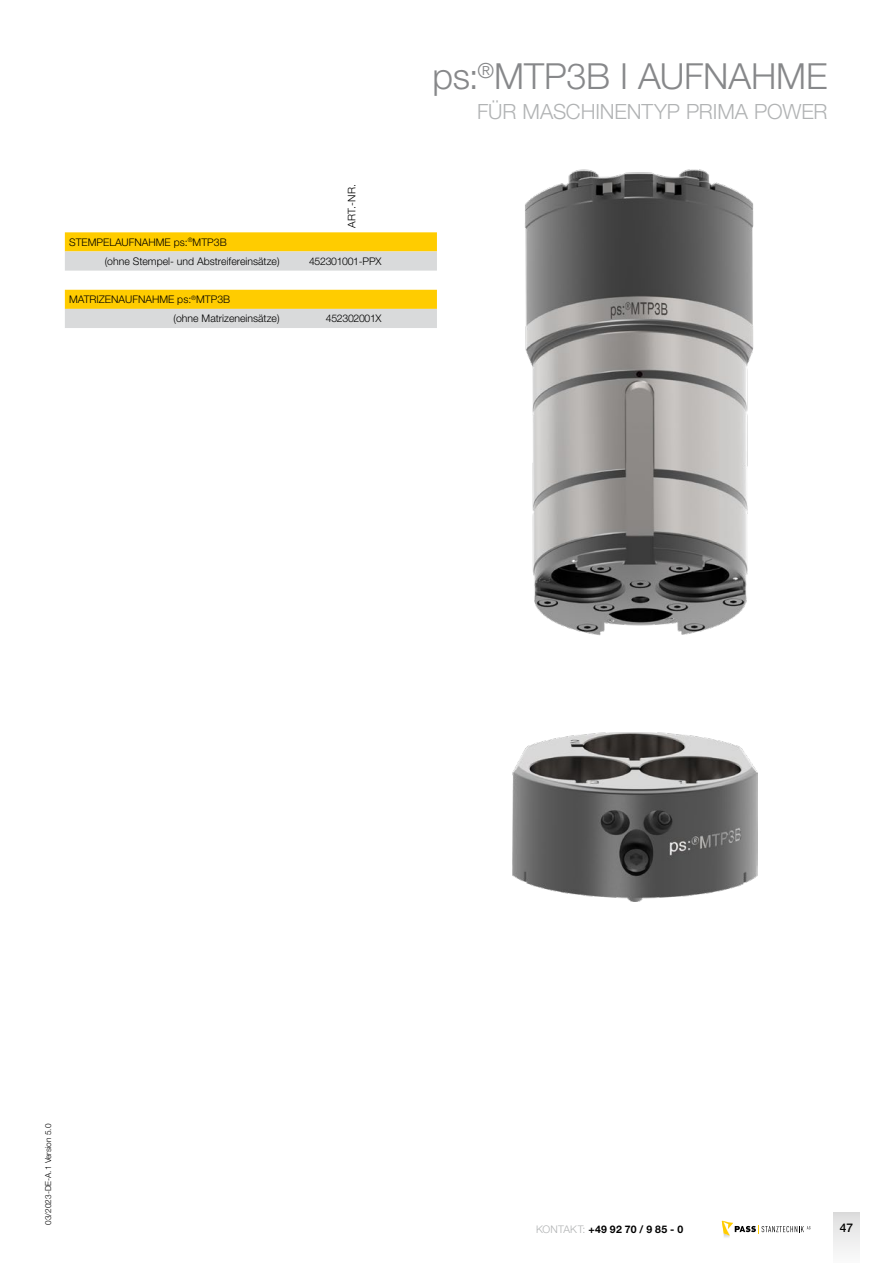
<style>
.page{position:relative;width:893px;height:1263px;background:#fff}
.page>*{position:absolute;margin:0;border:0;box-sizing:border-box;transform-origin:0 0}
.t1{font:300 36px "Helvetica Neue LT Std";letter-spacing:-.005em;color:#87888a}
.t2{font:300 21px "Helvetica Neue LT Std";letter-spacing:-.005em;color:#b1b3b4}
.t3{font:500 12px "Helvetica Neue LT Std";color:#000}
.t4{font:300 10.5px/19.2px "Helvetica Neue LT Std";color:#000}
.t5{font:300 10.5px "Helvetica Neue LT Std";letter-spacing:-.03em;color:#000}
.t6{font:700 10.5px "Helvetica Neue LT Std";letter-spacing:.03em;color:#000}
.t7{font:300 8.25px "Helvetica Neue LT Std";color:#000}
.s1{font-weight:300;color:#b1b3b4}
</style>
<div class="page">
<div style="left:834px;top:1212px;width:25px;height:51px;background:linear-gradient(to bottom,#dedede,#fbfbfb)"></div>
<svg style="left:722px;top:1221px;width:88px;height:17px"></svg>
<img style="left:512px;top:169px;width:246px;height:733px">
<svg style="left:65px;top:232px;width:372px;height:96px"></svg>
<p class="t4" style="left:105px;top:232px;width:176px;text-indent:-36px">STEMPELAUFNAHME ps:<sup>®</sup>MTP3B<br>(ohne Stempel- und Abstreifereinsätze)</p>
<p class="t4" style="left:174px;top:289px;width:107px;text-indent:-104px">MATRIZENAUFNAHME ps:<sup>®</sup>MTP3B<br>(ohne Matrizeneinsätze)</p>
<p class="t4" style="left:342px;top:228px;width:45px;rotate:-90deg">ART.-NR.</p>
<p class="t5" style="left:309px;top:255px;width:74px">452301001-PPX</p>
<p class="t5" style="left:326px;top:312px;width:57px">452302001X</p>
<h1 class="t1" style="left:432px;top:55px;width:397px">ps:<sup>®</sup>MTP3B I AUFNAHME</h1>
<h2 class="t2" style="left:477px;top:99px;width:352px">FÜR MASCHINENTYP PRIMA POWER</h2>
<p class="t7" style="left:43px;top:1225px;width:102px;rotate:-90deg">03/2023-DE-A.1 Version 5.0</p>
<p class="t6" style="left:536px;top:1223px;width:149px"><span class="s1">KONTAKT:</span> +49 92 70 / 9 85 - 0</p>
<p class="t3" style="left:840px;top:1221px;width:15px">47</p>
</div>
